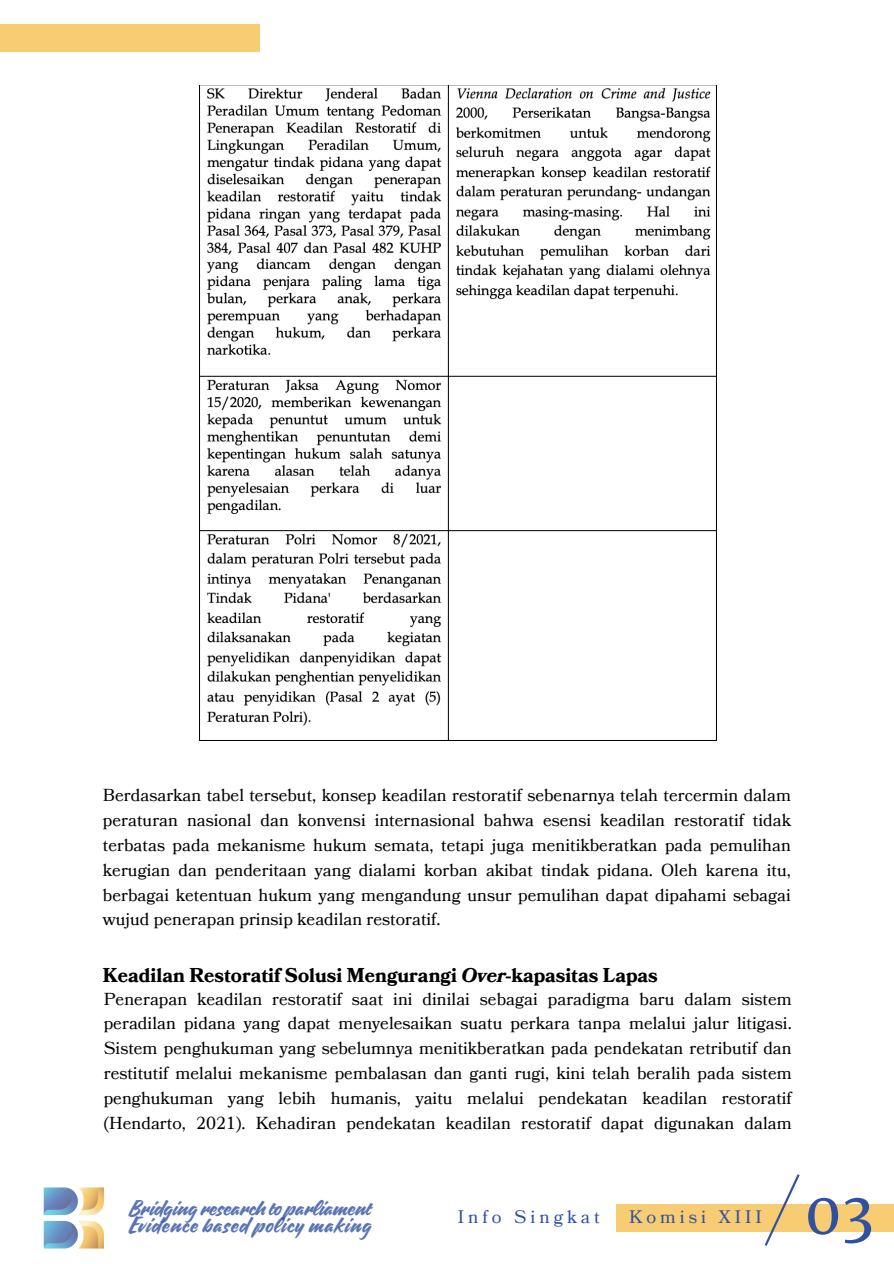
<style>
.page{position:relative;width:894px;height:1264px;background:#fff}
.page>*{position:absolute;margin:0;border:0;box-sizing:border-box;transform-origin:0 0}
.t1{font:100 92.85px "Vanyla 4 F Unicase";color:#3051a2}
.t2{font:57.6px "Merriweather";color:#3051a2}
.t3{font:21.15px "Quotes Script";letter-spacing:.045em;color:#3051a2}
.t4{font:21px "Quotes Script";color:#3051a2}
.t5{font:700 19.5px "Bookmania";color:#000}
.t6{font:18px "Bookmania";letter-spacing:.22em;color:#3051a2}
.t7{font:17.25px/24.8px "Bookmania";color:#000;text-align:justify}
.s1{font-style:italic}
</style>
<div class="page">
<img style="left:43px;top:1187px;width:61px;height:62px">
<div style="left:0;top:24px;width:259px;height:27px;background:#f7cc72"></div>
<div style="left:616px;top:1204px;width:277px;height:27px;background:#f7cc72"></div>
<img style="left:199px;top:85px;width:518px;height:656px">
<p class="t7" style="left:103px;top:783px;width:689px">Berdasarkan tabel tersebut, konsep keadilan restoratif sebenarnya telah tercermin dalam peraturan nasional dan konvensi internasional bahwa esensi keadilan restoratif tidak terbatas pada mekanisme hukum semata, tetapi juga menitikberatkan pada pemulihan kerugian dan penderitaan yang dialami korban akibat tindak pidana. Oleh karena itu, berbagai ketentuan hukum yang mengandung unsur pemulihan dapat dipahami sebagai wujud penerapan prinsip keadilan restoratif.</p>
<h2 class="t5" style="left:103px;top:962px;width:556px">Keadilan Restoratif Solusi Mengurangi <span class="s1">Over</span>-kapasitas Lapas</h2>
<h2 class="t7" style="left:104px;top:986px;width:689px">Penerapan keadilan restoratif saat ini dinilai sebagai paradigma baru dalam sistem peradilan pidana yang dapat menyelesaikan suatu perkara tanpa melalui jalur litigasi.<br>Sistem penghukuman yang sebelumnya menitikberatkan pada pendekatan retributif dan restitutif melalui mekanisme pembalasan dan ganti rugi, kini telah beralih pada sistem penghukuman yang lebih humanis, yaitu melalui pendekatan keadilan restoratif (Hendarto, 2021). Kehadiran pendekatan keadilan restoratif dapat digunakan dalam</h2>
<h1 class="t1" style="left:764px;top:1167px;width:36px">/</h1>
<p class="t4" style="left:130px;top:1193px;width:243px">Bridging research to parliament</p>
<p class="t6" style="left:458px;top:1204px;width:143px">Info Singkat</p>
<p class="t6" style="left:629px;top:1204px;width:134px">Komisi XIII</p>
<p class="t3" style="left:129px;top:1210px;width:244px">Evidence based policy making</p>
<p class="t2" style="left:804px;top:1177px;width:71px">03</p>
</div>
